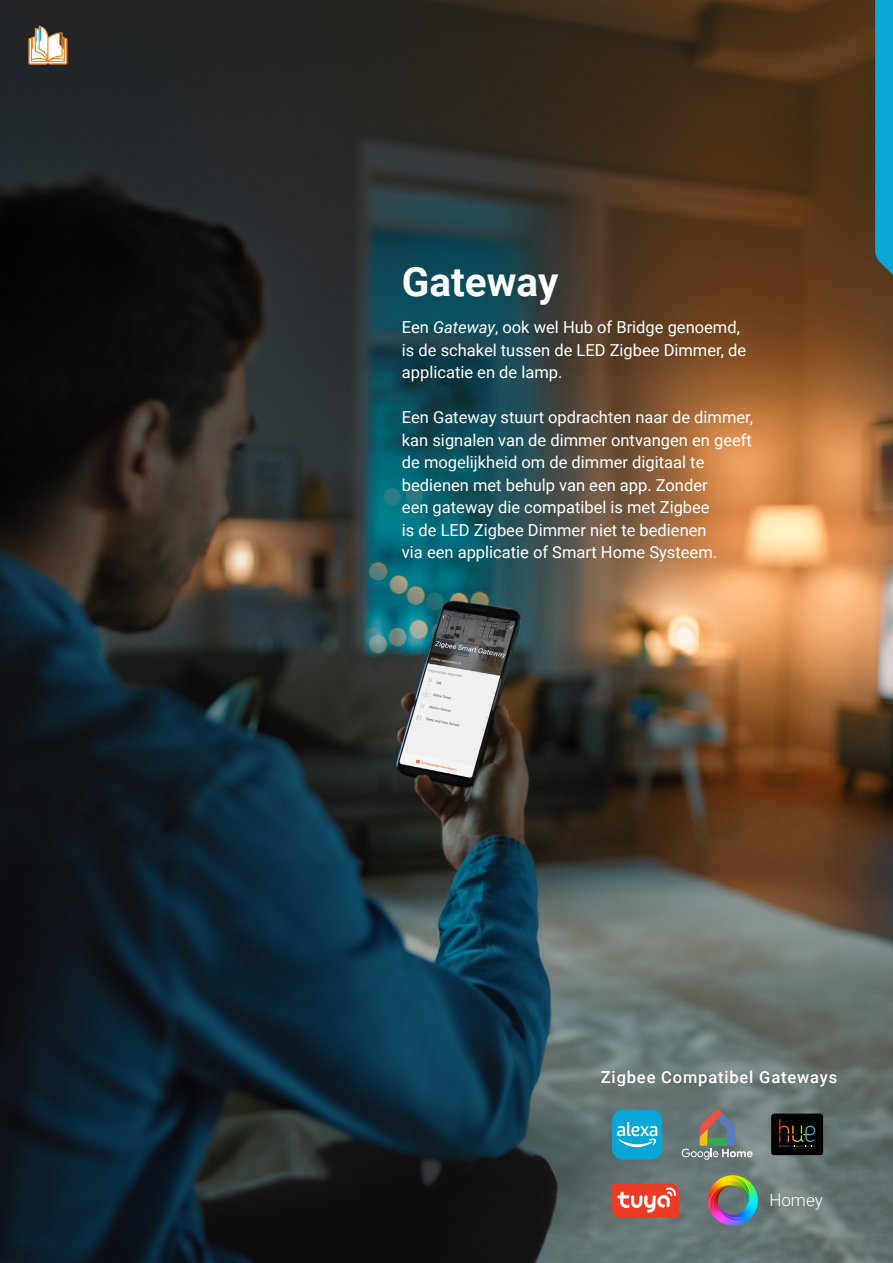
<style>
.page{position:relative;width:893px;height:1263px;background:#fff}
.page>*{position:absolute;margin:0;border:0;box-sizing:border-box;transform-origin:0 0}
.t1{font:700 40.5px "Roboto";color:#fff}
.t2{font:300 16.95px "Roboto";color:#fff}
.t3{font:16.5px/22.5px "Roboto";color:#fff}
.t4{font:500 16.5px "Roboto";letter-spacing:.05em;color:#fff}
.s1{font-style:italic}
</style>
<div class="page">
<img style="left:0;top:0;width:893px;height:1263px">
<svg style="left:875px;top:0;width:18px;height:288px;background:#0e9dc5"></svg>
<div style="left:612px;top:1109px;width:50px;height:50px;background:#08a7d5;border-radius:12px"></div>
<svg style="left:617px;top:1122px;width:40px;height:26px"></svg>
<svg style="left:682px;top:1109px;width:71px;height:51px;background:#7c837e"></svg>
<svg style="left:612px;top:1184px;width:67px;height:33px;background:#ef604e"></svg>
<div style="left:771px;top:1113px;width:52px;height:42px;background:#000;border-radius:3px"></div>
<img style="left:779px;top:1119px;width:36px;height:23px">
<svg style="left:779px;top:1145px;width:36px;height:2px"></svg>
<img style="left:707px;top:1175px;width:52px;height:51px">
<svg style="left:28px;top:26px;width:39px;height:39px"></svg>
<h1 class="t1" style="left:402px;top:253px;width:158px">Gateway</h1>
<p class="t3" style="left:402px;top:316px;width:346px">Een <span class="s1">Gateway</span>, ook wel Hub of Bridge genoemd, is de schakel tussen de LED Zigbee Dimmer, de applicatie en de lamp.</p>
<p class="t3" style="left:402px;top:406px;width:353px">Een Gateway stuurt opdrachten naar de dimmer, kan signalen van de dimmer ontvangen en geeft de mogelijkheid om de dimmer digitaal te bedienen met behulp van een app. Zonder<br>een gateway die compatibel is met Zigbee<br>is de LED Zigbee Dimmer niet te bedienen<br>via een applicatie of Smart Home Systeem.</p>
<p class="t4" style="left:601px;top:1066px;width:238px">Zigbee Compatibel Gateways</p>
<p class="t2" style="left:769px;top:1188px;width:55px">Homey</p>
</div>
